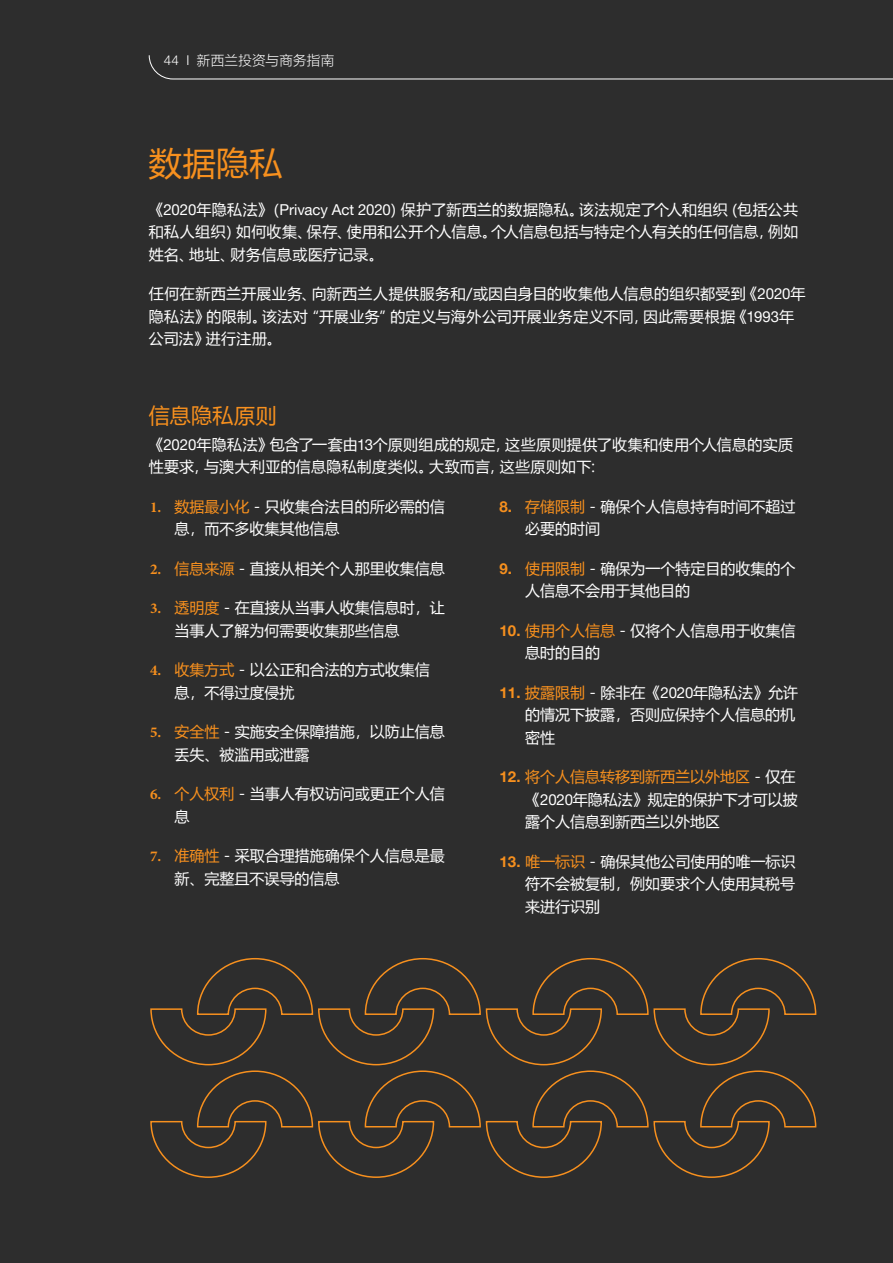
<style>
.page{position:relative;width:893px;height:1263px;background:#2d2d2d}
.page>*{position:absolute;margin:0;border:0;box-sizing:border-box;transform-origin:0 0}
.t1{font:33px "Microsoft Ya Hei";color:#f7901e}
.t2{font:21px "Microsoft Ya Hei";letter-spacing:.015em;color:#f7901e}
.t3{font:15px/22.5px "Microsoft Ya Hei";color:#fff}
.t4{font:15px/22.5px "Microsoft Ya Hei";letter-spacing:.02em;color:#fff}
.t5{font:300 13.5px "Microsoft Ya Hei";letter-spacing:.025em;color:#fff}
.s1{font-family:"Helvetica Neue LT Pro"}
.s2{font-family:"Minion Pro";font-weight:700;color:#f7901e}
.s3{color:#f7901e}
.s4{font-family:"Helvetica Neue LT Pro";font-weight:700;color:#f7901e}
</style>
<div class="page">
<svg style="left:150px;top:958px;width:667px;height:220px"></svg>
<svg style="left:148px;top:55px;width:745px;height:25px"></svg>
<p class="t5" style="left:164px;top:51px;width:172px"><span class="s1">44 I</span> 新西兰投资与商务指南</p>
<h1 class="t1" style="left:149px;top:141px;width:135px">数据隐私</h1>
<p class="t3" style="left:149px;top:198px;width:651px;text-align:justify">《<span class="s1">2020</span>年隐私法》（<span class="s1">Privacy Act 2020</span>）保护了新西兰的数据隐私。该法规定了个人和组织（包括公共和私人组织）如何收集、保存、使用和公开个人信息。个人信息包括与特定个人有关的任何信息，例如姓名、地址、财务信息或医疗记录。</p>
<p class="t4" style="left:149px;top:282px;width:658px">任何在新西兰开展业务、向新西兰人提供服务和/或因自身目的收集他人信息的组织都受到《<span class="s1">2020</span>年隐私法》的限制。该法对“开展业务”的定义与海外公司开展业务定义不同，因此需要根据《<span class="s1">1993</span>年公司法》进行注册。</p>
<h2 class="t2" style="left:149px;top:401px;width:129px">信息隐私原则</h2>
<p class="t4" style="left:149px;top:433px;width:646px">《<span class="s1">2020</span>年隐私法》包含了一套由<span class="s1">13</span>个原则组成的规定，这些原则提供了收集和使用个人信息的实质性要求，与澳大利亚的信息隐私制度类似。大致而言，这些原则如下：</p>
<p class="t3" style="left:174px;top:495px;width:272px;text-indent:-24px"><span class="s2">1.</span> <span class="s3">数据最小化</span> - 只收集合法目的所必需的信息，而不多收集其他信息</p>
<p class="t3" style="left:150px;top:557px;width:296px"><span class="s2">2.</span> <span class="s3">信息来源</span> - 直接从相关个人那里收集信息</p>
<p class="t3" style="left:174px;top:596px;width:272px;text-indent:-24px"><span class="s2">3.</span> <span class="s3">透明度</span> - 在直接从当事人收集信息时，让当事人了解为何需要收集那些信息</p>
<p class="t3" style="left:174px;top:658px;width:257px;text-indent:-24px"><span class="s2">4.</span> <span class="s3">收集方式</span> - 以公正和合法的方式收集信息，不得过度侵扰</p>
<p class="t3" style="left:174px;top:720px;width:272px;text-indent:-24px"><span class="s2">5.</span> <span class="s3">安全性</span> - 实施安全保障措施，以防止信息丢失、被滥用或泄露</p>
<p class="t3" style="left:174px;top:782px;width:272px;text-indent:-24px"><span class="s2">6.</span> <span class="s3">个人权利</span> - 当事人有权访问或更正个人信息</p>
<p class="t3" style="left:174px;top:844px;width:272px;text-indent:-24px"><span class="s2">7.</span> <span class="s3">准确性</span> - 采取合理措施确保个人信息是最新、完整且不误导的信息</p>
<p class="t3" style="left:525px;top:495px;width:272px;text-indent:-26px"><span class="s4">8.</span> <span class="s3">存储限制</span> - 确保个人信息持有时间不超过必要的时间</p>
<p class="t3" style="left:525px;top:557px;width:272px;text-indent:-26px"><span class="s4">9.</span> <span class="s3">使用限制</span> - 确保为一个特定目的收集的个人信息不会用于其他目的</p>
<p class="t3" style="left:525px;top:619px;width:272px;text-indent:-26px"><span class="s4">10.</span> <span class="s3">使用个人信息</span> - 仅将个人信息用于收集信息时的目的</p>
<p class="t3" style="left:525px;top:681px;width:275px;text-indent:-26px"><span class="s4">11.</span> <span class="s3">披露限制</span> - 除非在《<span class="s1">2020</span>年隐私法》允许的情况下披露，否则应保持个人信息的机密性</p>
<p class="t3" style="left:525px;top:765px;width:274px;text-indent:-26px"><span class="s4">12.</span> <span class="s3">将个人信息转移到新西兰以外地区</span> - 仅在《<span class="s1">2020</span>年隐私法》规定的保护下才可以披露个人信息到新西兰以外地区</p>
<p class="t3" style="left:525px;top:850px;width:272px;text-align:justify;text-indent:-26px"><span class="s4">13.</span> <span class="s3">唯一标识</span> - 确保其他公司使用的唯一标识符不会被复制，例如要求个人使用其税号来进行识别</p>
</div>
